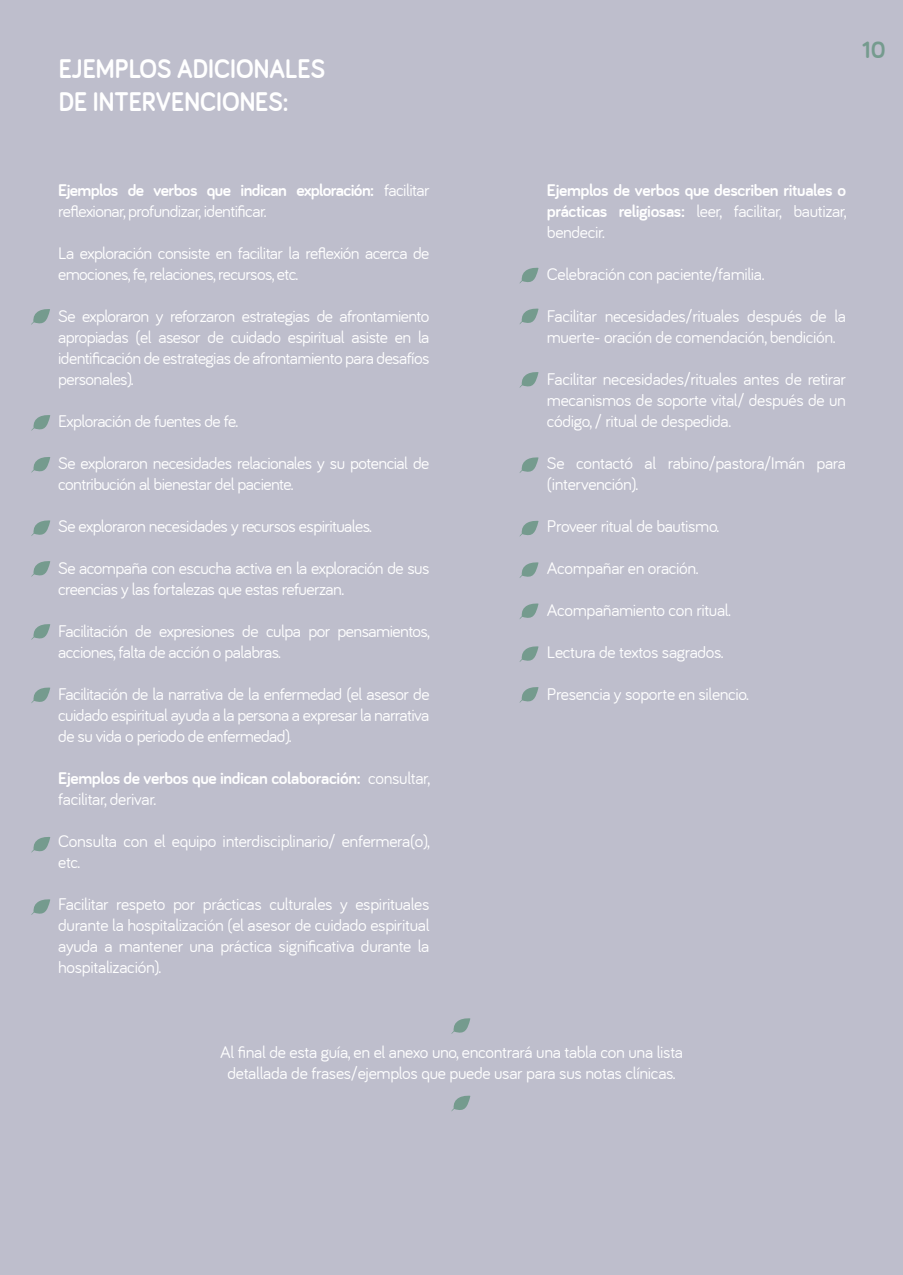
<style>
.page{position:relative;width:903px;height:1275px;background:#bebecc}
.page>*{position:absolute;margin:0;border:0;box-sizing:border-box;transform-origin:0 0}
.t1{font:700 28px/33.6px "Bariol";color:#fff;scale:.9 1}
.t2{font:700 24.5px "Bariol";color:#759b8e}
.t3{font:17.5px/21px "Bariol";letter-spacing:-.035em;color:#fff}
.t4{font:700 17.5px/21px "Bariol";letter-spacing:-.02em;color:#fff}
.s1{font-weight:700}
.s2{font-weight:400}
</style>
<div class="page">
<svg style="left:31px;top:309px;width:19px;height:16px"></svg>
<svg style="left:31px;top:415px;width:19px;height:16px"></svg>
<svg style="left:31px;top:457px;width:19px;height:16px"></svg>
<svg style="left:31px;top:520px;width:19px;height:16px"></svg>
<svg style="left:31px;top:561px;width:19px;height:16px"></svg>
<svg style="left:31px;top:624px;width:19px;height:16px"></svg>
<svg style="left:31px;top:687px;width:19px;height:16px"></svg>
<svg style="left:31px;top:837px;width:19px;height:16px"></svg>
<svg style="left:31px;top:899px;width:19px;height:16px"></svg>
<svg style="left:519px;top:267px;width:20px;height:17px"></svg>
<svg style="left:520px;top:308px;width:19px;height:16px"></svg>
<svg style="left:519px;top:372px;width:20px;height:16px"></svg>
<svg style="left:519px;top:457px;width:20px;height:16px"></svg>
<svg style="left:519px;top:520px;width:20px;height:17px"></svg>
<svg style="left:519px;top:562px;width:20px;height:16px"></svg>
<svg style="left:519px;top:603px;width:20px;height:16px"></svg>
<svg style="left:519px;top:646px;width:20px;height:16px"></svg>
<svg style="left:519px;top:687px;width:20px;height:16px"></svg>
<svg style="left:451px;top:1095px;width:19px;height:16px"></svg>
<svg style="left:451px;top:1018px;width:19px;height:16px"></svg>
<h1 class="t1" style="left:59px;top:51px;width:297px">EJEMPLOS ADICIONALES<br>DE INTERVENCIONES:</h1>
<h2 class="t2" style="left:862px;top:36px;width:25px">10</h2>
<p class="t3" style="left:58px;top:180px;width:373px"><span class="s1">Ejemplos de verbos que indican exploración:</span> facilitar reflexionar, profundizar, identificar.</p>
<p class="t3" style="left:58px;top:243px;width:373px">La exploración consiste en facilitar la reflexión acerca de emociones, fe, relaciones, recursos, etc.</p>
<p class="t3" style="left:58px;top:306px;width:373px;text-align:justify">Se exploraron y reforzaron estrategias de afrontamiento apropiadas (el asesor de cuidado espiritual asiste en la identificación de estrategias de afrontamiento para desafíos personales).</p>
<p class="t3" style="left:58px;top:411px;width:182px">Exploración de fuentes de fe.</p>
<p class="t3" style="left:58px;top:453px;width:373px">Se exploraron necesidades relacionales y su potencial de contribución al bienestar del paciente.</p>
<p class="t3" style="left:58px;top:516px;width:315px">Se exploraron necesidades y recursos espirituales.</p>
<p class="t3" style="left:58px;top:558px;width:373px">Se acompaña con escucha activa en la exploración de sus creencias y las fortalezas que estas refuerzan.</p>
<p class="t3" style="left:58px;top:621px;width:373px">Facilitación de expresiones de culpa por pensamientos, acciones, falta de acción o palabras.</p>
<p class="t3" style="left:58px;top:684px;width:373px;text-align:justify">Facilitación de la narrativa de la enfermedad (el asesor de cuidado espiritual ayuda a la persona a expresar la narrativa de su vida o periodo de enfermedad).</p>
<p class="t4" style="left:58px;top:768px;width:373px">Ejemplos de verbos que indican colaboración: <span class="s2">consultar, facilitar, derivar.</span></p>
<p class="t3" style="left:58px;top:831px;width:373px">Consulta con el equipo interdisciplinario/ enfermera(o), etc.</p>
<p class="t3" style="left:58px;top:894px;width:373px;text-align:justify">Facilitar respeto por prácticas culturales y espirituales durante la hospitalización (el asesor de cuidado espiritual ayuda a mantener una práctica significativa durante la hospitalización).</p>
<p class="t4" style="left:547px;top:180px;width:301px;text-align:justify">Ejemplos de verbos que describen rituales o prácticas religiosas: <span class="s2">leer, facilitar, bautizar, bendecir.</span></p>
<p class="t3" style="left:547px;top:264px;width:219px">Celebración con paciente/familia.</p>
<p class="t3" style="left:547px;top:306px;width:300px">Facilitar necesidades/rituales después de la muerte- oración de comendación, bendición.</p>
<p class="t3" style="left:547px;top:369px;width:300px;text-align:justify">Facilitar necesidades/rituales antes de retirar mecanismos de soporte vital/ después de un código, / ritual de despedida.</p>
<p class="t3" style="left:547px;top:453px;width:300px">Se contactó al rabino/pastora/Imán para (intervención).</p>
<p class="t3" style="left:547px;top:516px;width:174px">Proveer ritual de bautismo.</p>
<p class="t3" style="left:547px;top:558px;width:153px">Acompañar en oración.</p>
<p class="t3" style="left:547px;top:600px;width:186px">Acompañamiento con ritual.</p>
<p class="t3" style="left:547px;top:642px;width:178px">Lectura de textos sagrados.</p>
<p class="t3" style="left:547px;top:684px;width:203px">Presencia y soporte en silencio.</p>
<p class="t3" style="left:220px;top:1042px;width:465px;text-align:center">Al final de esta guía, en el anexo uno, encontrará una tabla con una lista detallada de frases/ejemplos que puede usar para sus notas clínicas.</p>
</div>
